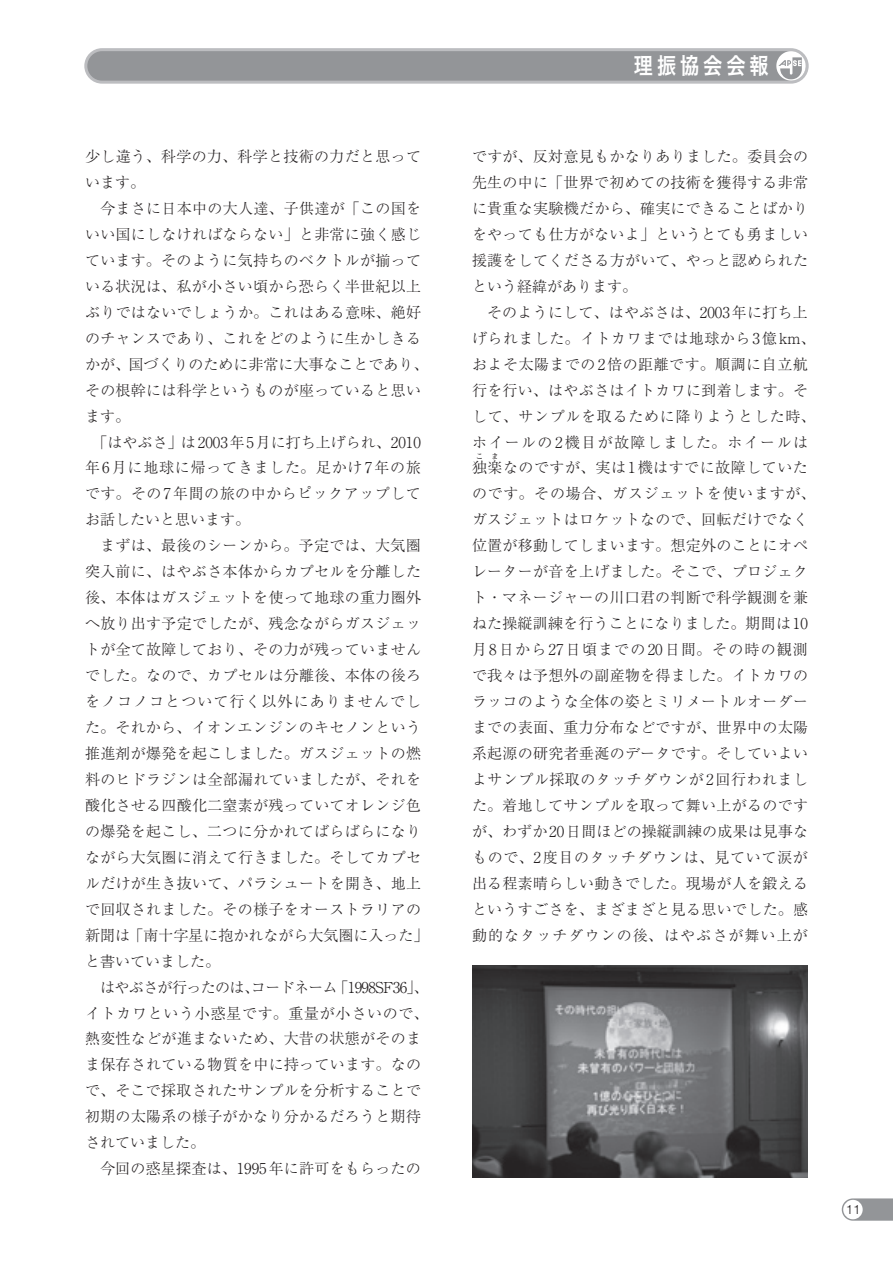
<style>
.page{position:relative;width:893px;height:1263px;background:#fff}
.page>*{position:absolute;margin:0;border:0;box-sizing:border-box;transform-origin:0 0}
.t1{font:22.5px "Hira Kaku Pro W6 90 msp RKSJ H";letter-spacing:.21em;color:#fff;scale:.85 1}
.t2{font:15px/26px "Ryumin Pro Light 90 msp RKSJ H";letter-spacing:.02em;color:#231f20}
.t3{font:15px "Ryumin Pro Light 90 msp RKSJ H";color:#231f20}
.t4{font:15px "Ryumin Pro Light 90 msp RKSJ H";letter-spacing:-.04em;color:#231f20}
.t5{font:15px "Ryumin Pro Light 90 msp RKSJ H";letter-spacing:.05em;color:#231f20}
.t6{font:15px "Ryumin Pro Light 90 msp RKSJ H";letter-spacing:.045em;color:#231f20}
.t7{font:15px "Ryumin Pro Light 90 msp RKSJ H";letter-spacing:.07em;color:#231f20}
.t8{font:300 12.75px "Helvetica LT Std";color:#231f20}
.t9{font:7.5px "Ryumin Pro Light 90 msp RKSJ H";color:#231f20}
</style>
<div class="page">
<div style="left:86px;top:50px;width:721px;height:32px;background:#939598;border-radius:16px"></div>
<div style="left:84px;top:48px;width:725px;height:36px;border:3px solid #bcbdc0;border-radius:16px"></div>
<svg style="left:776px;top:51px;width:30px;height:30px"></svg>
<svg style="left:842px;top:1198px;width:51px;height:23px"></svg>
<div style="left:843px;top:1200px;width:20px;height:19px;background:#fff;border-radius:50%"></div>
<img style="left:472px;top:965px;width:336px;height:213px">
<p class="t2" style="left:85px;top:145px;width:337px">少し違う、科学の力、科学と技術の力だと思っています。</p>
<p class="t2" style="left:100px;top:197px;width:322px">今まさに日本中の大人達、子供達が「この国を</p>
<p class="t2" style="left:85px;top:223px;width:337px">いい国にしなければならない」と非常に強く感じ</p>
<p class="t2" style="left:85px;top:249px;width:338px">ています。そのように気持ちのベクトルが揃って</p>
<p class="t2" style="left:85px;top:275px;width:338px">いる状況は、私が小さい頃から恐らく半世紀以上</p>
<p class="t2" style="left:85px;top:301px;width:337px">ぶりではないでしょうか。これはある意味、絶好</p>
<p class="t2" style="left:85px;top:327px;width:338px">のチャンスであり、これをどのように生かしきる</p>
<p class="t3" style="left:85px;top:358px;width:345px">かが、国づくりのために非常に大事なことであり、</p>
<p class="t2" style="left:85px;top:379px;width:337px">その根幹には科学というものが座っていると思い</p>
<p class="t2" style="left:85px;top:405px;width:46px">ます。</p>
<p class="t3" style="left:93px;top:436px;width:330px">「はやぶさ」は2003年5月に打ち上げられ、2010</p>
<p class="t5" style="left:85px;top:462px;width:337px">年6月に地球に帰ってきました。足かけ7年の旅</p>
<p class="t2" style="left:85px;top:483px;width:337px">です。その7年間の旅の中からピックアップして</p>
<p class="t3" style="left:85px;top:514px;width:166px">お話したいと思います。</p>
<p class="t2" style="left:100px;top:535px;width:322px">まずは、最後のシーンから。予定では、大気圏</p>
<p class="t2" style="left:85px;top:561px;width:338px">突入前に、はやぶさ本体からカプセルを分離した</p>
<p class="t2" style="left:85px;top:587px;width:338px">後、本体はガスジェットを使って地球の重力圏外</p>
<p class="t2" style="left:85px;top:613px;width:338px">へ放り出す予定でしたが、残念ながらガスジェッ</p>
<p class="t2" style="left:85px;top:638px;width:338px">トが全て故障しており、その力が残っていません</p>
<p class="t2" style="left:85px;top:664px;width:337px">でした。なので、カプセルは分離後、本体の後ろ</p>
<p class="t7" style="left:85px;top:696px;width:337px">をノコノコとついて行く以外にありませんでし</p>
<p class="t2" style="left:85px;top:716px;width:337px">た。それから、イオンエンジンのキセノンという</p>
<p class="t2" style="left:85px;top:742px;width:338px">推進剤が爆発を起こしました。ガスジェットの燃</p>
<p class="t2" style="left:85px;top:768px;width:338px">料のヒドラジンは全部漏れていましたが、それを</p>
<p class="t2" style="left:85px;top:794px;width:337px">酸化させる四酸化二窒素が残っていてオレンジ色</p>
<p class="t2" style="left:85px;top:820px;width:338px">の爆発を起こし、二つに分かれてばらばらになり</p>
<p class="t2" style="left:85px;top:846px;width:338px">ながら大気圏に消えて行きました。そしてカプセ</p>
<p class="t2" style="left:85px;top:872px;width:337px">ルだけが生き抜いて、パラシュートを開き、地上</p>
<p class="t2" style="left:85px;top:898px;width:338px">で回収されました。その様子をオーストラリアの</p>
<p class="t3" style="left:85px;top:929px;width:345px">新聞は「南十字星に抱かれながら大気圏に入った」</p>
<p class="t3" style="left:85px;top:955px;width:136px">と書いていました。</p>
<p class="t4" style="left:100px;top:981px;width:330px">はやぶさが行ったのは、コードネーム「1998SF36」、</p>
<p class="t6" style="left:85px;top:1007px;width:345px">イトカワという小惑星です。重量が小さいので、</p>
<p class="t2" style="left:85px;top:1028px;width:338px">熱変性などが進まないため、大昔の状態がそのま</p>
<p class="t2" style="left:85px;top:1054px;width:338px">ま保存されている物質を中に持っています。なの</p>
<p class="t2" style="left:85px;top:1080px;width:338px">で、そこで採取されたサンプルを分析することで</p>
<p class="t2" style="left:85px;top:1106px;width:337px">初期の太陽系の様子がかなり分かるだろうと期待</p>
<p class="t3" style="left:85px;top:1137px;width:121px">されていました。</p>
<p class="t2" style="left:100px;top:1157px;width:322px">今回の惑星探査は、1995年に許可をもらったの</p>
<h1 class="t1" style="left:634px;top:57px;width:160px">理振協会会報</h1>
<p class="t2" style="left:472px;top:145px;width:338px;text-align:justify">ですが、反対意見もかなりありました。委員会の先生の中に「世界で初めての技術を獲得する非常に貴重な実験機だから、確実にできることばかりをやっても仕方がないよ」というとても勇ましい援護をしてくださる方がいて、やっと認められたという経緯があります。</p>
<p class="t2" style="left:472px;top:301px;width:345px;text-align:center">そのようにして、はやぶさは、2003年に打ち上<br>げられました。イトカワまでは地球から3億km、およそ太陽までの2倍の距離です。順調に自立航行を行い、はやぶさはイトカワに到着します。そして、サンプルを取るために降りようとした時、ホイールの2機目が故障しました。ホイールは独楽なのですが、実は1機はすでに故障していた</p>
<p class="t9" style="left:476px;top:454px;width:24px">こ ま</p>
<p class="t2" style="left:472px;top:483px;width:345px">のです。その場合、ガスジェットを使いますが、ガスジェットはロケットなので、回転だけでなく位置が移動してしまいます。想定外のことにオペレーターが音を上げました。そこで、プロジェクト・マネージャーの川口君の判断で科学観測を兼ねた操縦訓練を行うことになりました。期間は10月8日から27日頃までの20日間。その時の観測で我々は予想外の副産物を得ました。イトカワのラッコのような全体の姿とミリメートルオーダーまでの表面、重力分布などですが、世界中の太陽系起源の研究者垂涎のデータです。そしていよいよサンプル採取のタッチダウンが2回行われました。着地してサンプルを取って舞い上がるのですが、わずか20日間ほどの操縦訓練の成果は見事なもので、2度目のタッチダウンは、見ていて涙が出る程素晴らしい動きでした。現場が人を鍛えるというすごさを、まざまざと見る思いでした。感動的なタッチダウンの後、はやぶさが舞い上が</p>
<p class="t8" style="left:846px;top:1202px;width:16px">11</p>
</div>
